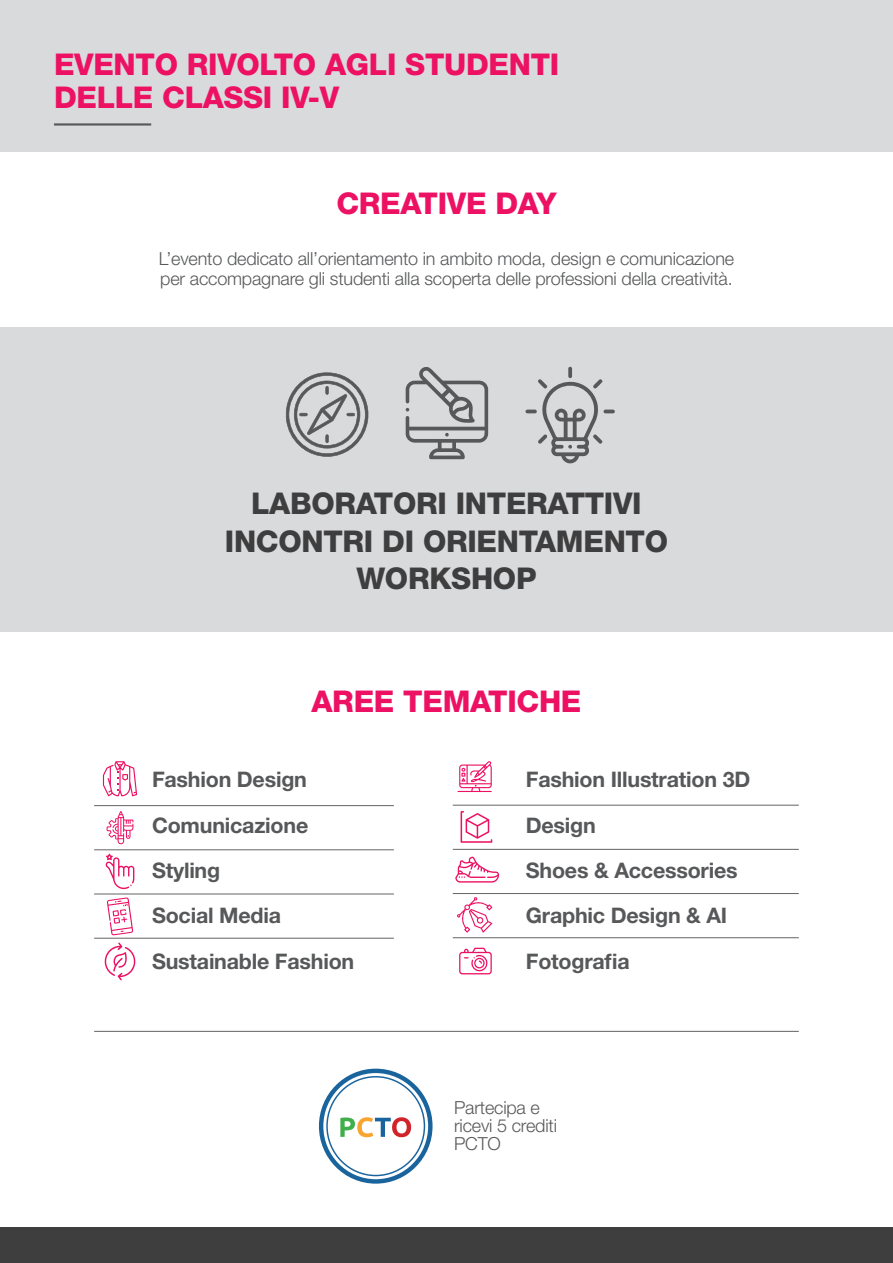
<style>
.page{position:relative;width:893px;height:1263px;background:#fff}
.page>*{position:absolute;margin:0;border:0;box-sizing:border-box;transform-origin:0 0}
.t1{font:800 30px/33px "Helvetica Neue LT Std";letter-spacing:-.01em;color:#ec1163}
.t2{font:800 30px/37.2px "Helvetica Neue LT Std";letter-spacing:-.01em;color:#3e3e3f;text-align:center}
.t3{font:700 21.45px/45.3px "Helvetica Neue LT Std";letter-spacing:-.01em;color:#57585a}
.t4{font:300 18px/18px "Helvetica Neue LT Std";letter-spacing:-.01em;color:#57585a}
</style>
<div class="page">
<div style="left:0;top:1228px;width:893px;height:35px;background:#3e3e3f"></div>
<div style="left:0;top:0;width:893px;height:152px;background:#d9dadc"></div>
<div style="left:0;top:327px;width:893px;height:304px;background:#d9dadc"></div>
<hr style="left:54px;top:123px;width:97px;height:3px;background:#57585a">
<div style="left:319px;top:1069px;width:114px;height:115px;border:4px solid #1a649e;border-radius:50%"></div>
<svg style="left:340px;top:1117px;width:71px;height:20px"></svg>
<hr style="left:94px;top:805px;width:300px;height:1px;background:#636366">
<hr style="left:453px;top:805px;width:346px;height:1px;background:#636366">
<hr style="left:94px;top:849px;width:300px;height:1px;background:#636366">
<hr style="left:453px;top:849px;width:346px;height:1px;background:#636366">
<hr style="left:94px;top:894px;width:300px;height:1px;background:#636366">
<hr style="left:453px;top:893px;width:346px;height:1px;background:#636366">
<hr style="left:94px;top:938px;width:300px;height:1px;background:#636366">
<hr style="left:453px;top:937px;width:346px;height:1px;background:#636366">
<svg style="left:103px;top:761px;width:34px;height:35px"></svg>
<svg style="left:107px;top:811px;width:26px;height:33px"></svg>
<svg style="left:107px;top:897px;width:26px;height:38px"></svg>
<svg style="left:104px;top:942px;width:32px;height:38px"></svg>
<svg style="left:105px;top:854px;width:29px;height:35px"></svg>
<svg style="left:457px;top:761px;width:35px;height:31px"></svg>
<svg style="left:455px;top:856px;width:44px;height:26px"></svg>
<svg style="left:457px;top:897px;width:35px;height:35px"></svg>
<svg style="left:459px;top:948px;width:33px;height:26px"></svg>
<hr style="left:94px;top:1031px;width:705px;height:1px;background:#636366">
<svg style="left:406px;top:367px;width:82px;height:92px"></svg>
<svg style="left:525px;top:367px;width:90px;height:96px"></svg>
<svg style="left:285px;top:372px;width:83px;height:85px"></svg>
<svg style="left:461px;top:811px;width:31px;height:32px"></svg>
<h1 class="t1" style="left:54px;top:48px;width:507px">EVENTO RIVOLTO AGLI STUDENTI<br>DELLE CLASSI IV-V</h1>
<h1 class="t1" style="left:336px;top:186px;width:222px">CREATIVE DAY</h1>
<p class="t4" style="left:159px;top:249px;width:577px;line-height:19.5px">L’evento dedicato all’orientamento in ambito moda, design e comunicazione per accompagnare gli studenti alla scoperta delle professioni della creatività.</p>
<h1 class="t2" style="left:225px;top:485px;width:445px">LABORATORI INTERATTIVI<br>INCONTRI DI ORIENTAMENTO<br>WORKSHOP</h1>
<h1 class="t1" style="left:311px;top:685px;width:271px">AREE TEMATICHE</h1>
<p class="t3" style="left:152px;top:756px;width:204px">Fashion Design<br>Comunicazione<br>Styling<br>Social Media<br>Sustainable Fashion</p>
<p class="t3" style="left:526px;top:756px;width:226px">Fashion Illustration 3D<br>Design<br>Shoes &amp; Accessories<br>Graphic Design &amp; AI<br>Fotografia</p>
<p class="t4" style="left:454px;top:1098px;width:105px">Partecipa e ricevi 5 crediti<br>PCTO</p>
</div>
